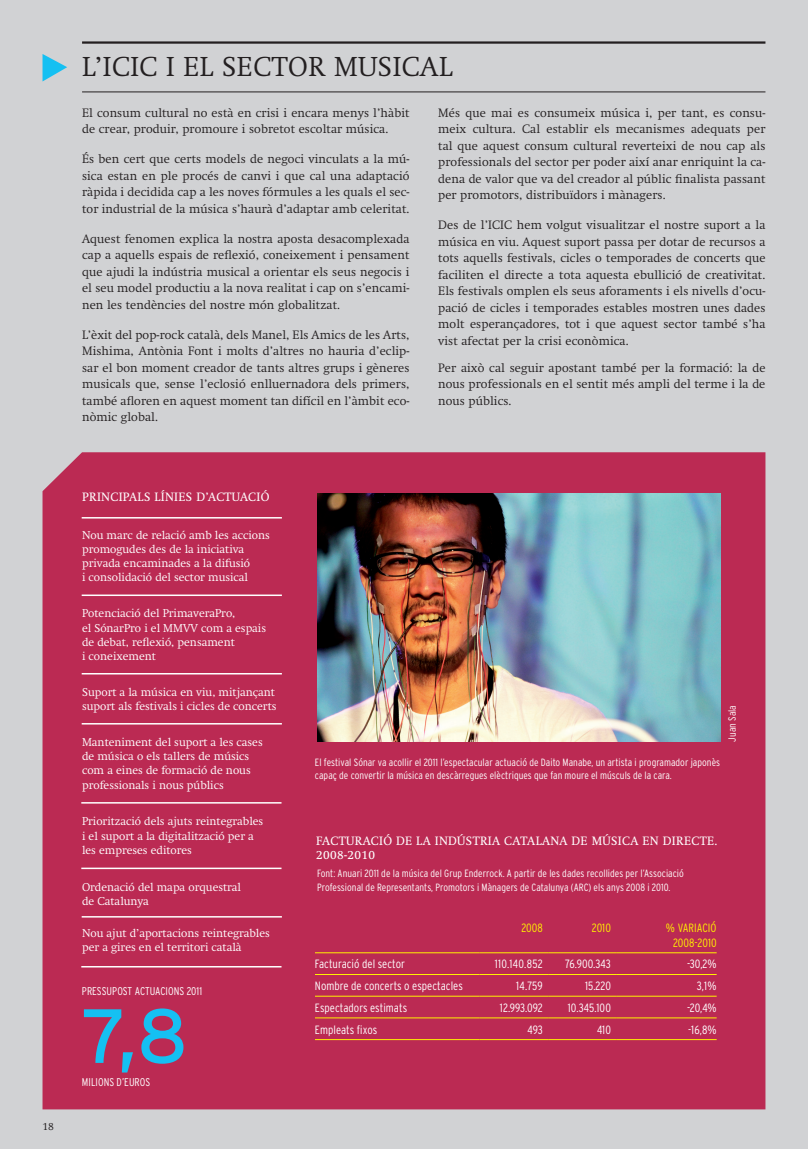
<style>
.page{position:relative;width:808px;height:1149px;background:#fff}
.page>*{position:absolute;margin:0;border:0;box-sizing:border-box;transform-origin:0 0}
.t1{font:76.5px "Interstate";color:#15c0f2}
.t2{font:300 27px "Swift";letter-spacing:.02em;color:#231f20}
.t3{font:300 12px/16.5px "Swift";letter-spacing:.01em;color:#231f20;text-align:justify}
.t4{font:300 condensed 12px "Interstate";letter-spacing:.005em;color:#fff}
.t5{font:12px/14.4px "Swift";letter-spacing:.03em;color:#fff}
.t6{font:300 condensed 12px "Interstate";letter-spacing:.005em;color:#fff101}
.t7{font:300 condensed 12px "Interstate";letter-spacing:.03em;color:#fff}
.t8{font:300 11.25px/14.2px "Swift";color:#fff}
.t9{font:300 condensed 11.25px "Interstate";color:#fff}
.t10{font:300 condensed 10.5px/13.5px "Interstate";letter-spacing:.005em;color:#fff}
.t11{font:300 10.5px "Swift";color:#231f20}
</style>
<div class="page">
<div style="left:0;top:0;width:808px;height:1148px;background:#d1d2d4"></div>
<div style="left:43px;top:452px;width:722px;height:656px;background:#bb2a53"></div>
<hr style="left:82px;top:41px;width:683px;height:3px;background:#231f20">
<hr style="left:82px;top:91px;width:683px;height:1px;background:#231f20">
<svg style="left:43px;top:54px;width:24px;height:27px"></svg>
<hr style="left:82px;top:672px;width:200px;height:2px;background:#fff">
<hr style="left:82px;top:722px;width:200px;height:2px;background:#fff">
<hr style="left:81px;top:801px;width:200px;height:2px;background:#fff">
<hr style="left:81px;top:867px;width:200px;height:1px;background:#fff">
<hr style="left:81px;top:965px;width:200px;height:2px;background:#fff">
<hr style="left:82px;top:915px;width:200px;height:2px;background:#fff">
<hr style="left:82px;top:594px;width:200px;height:2px;background:#fff">
<hr style="left:82px;top:517px;width:200px;height:1px;background:#fff">
<img style="left:317px;top:493px;width:404px;height:248px">
<hr style="left:315px;top:952px;width:165px;height:1px;background:#fff101">
<hr style="left:480px;top:952px;width:69px;height:1px;background:#fff101">
<hr style="left:549px;top:952px;width:68px;height:1px;background:#fff101">
<hr style="left:617px;top:952px;width:100px;height:1px;background:#fff101">
<hr style="left:315px;top:973px;width:165px;height:1px;background:#fff101">
<hr style="left:480px;top:973px;width:69px;height:1px;background:#fff101">
<hr style="left:549px;top:973px;width:68px;height:1px;background:#fff101">
<hr style="left:617px;top:973px;width:100px;height:1px;background:#fff101">
<hr style="left:315px;top:995px;width:165px;height:1px;background:#fff101">
<hr style="left:480px;top:995px;width:69px;height:1px;background:#fff101">
<hr style="left:549px;top:995px;width:68px;height:1px;background:#fff101">
<hr style="left:617px;top:995px;width:100px;height:1px;background:#fff101">
<hr style="left:315px;top:1017px;width:165px;height:1px;background:#fff101">
<hr style="left:480px;top:1017px;width:69px;height:1px;background:#fff101">
<hr style="left:549px;top:1017px;width:68px;height:1px;background:#fff101">
<hr style="left:617px;top:1017px;width:100px;height:1px;background:#fff101">
<hr style="left:315px;top:1038px;width:165px;height:1px;background:#fff101">
<hr style="left:480px;top:1038px;width:69px;height:1px;background:#fff101">
<hr style="left:549px;top:1038px;width:68px;height:1px;background:#fff101">
<hr style="left:617px;top:1038px;width:100px;height:1px;background:#fff101">
<p class="t11" style="left:43px;top:1120px;width:13px">18</p>
<p class="t2" style="left:82px;top:51px;width:372px">L’ICIC I EL SECTOR MUSICAL</p>
<p class="t3" style="left:82px;top:104px;width:329px">El consum cultural no està en crisi i encara menys l’hàbit de crear, produir, promoure i sobretot escoltar música.</p>
<p class="t3" style="left:82px;top:151px;width:329px">És ben cert que certs models de negoci vinculats a la mú&shy;sica estan en ple procés de canvi i que cal una adaptació ràpida i decidida cap a les noves fórmules a les quals el sec&shy;tor industrial de la música s’haurà d’adaptar amb celeritat.</p>
<p class="t3" style="left:82px;top:230px;width:329px">Aquest fenomen explica la nostra aposta desacomplexada cap a aquells espais de reflexió, coneixement i pensament que ajudi la indústria musical a orientar els seus negocis i el seu model productiu a la nova realitat i cap on s’encami&shy;nen les tendències del nostre món globalitzat.</p>
<p class="t3" style="left:82px;top:326px;width:329px">L’èxit del pop-rock català, dels Manel, Els Amics de les Arts, Mishima, Antònia Font i molts d’altres no hauria d’eclip&shy;sar el bon moment creador de tants altres grups i gèneres musicals que, sense l’eclosió enlluernadora dels primers, també afloren en aquest moment tan difícil en l’àmbit eco&shy;nòmic global.</p>
<p class="t3" style="left:438px;top:104px;width:329px">Més que mai es consumeix música i, per tant, es consu&shy;meix cultura. Cal establir els mecanismes adequats per tal que aquest consum cultural reverteixi de nou cap als professionals del sector per poder així anar enriquint la ca&shy;dena de valor que va del creador al públic finalista passant per promotors, distribuïdors i mànagers.</p>
<p class="t3" style="left:438px;top:217px;width:329px">Des de l’ICIC hem volgut visualitzar el nostre suport a la música en viu. Aquest suport passa per dotar de recursos a tots aquells festivals, cicles o temporades de concerts que faciliten el directe a tota aquesta ebullició de creativitat.<br>Els festivals omplen els seus aforaments i els nivells d’ocu&shy;pació de cicles i temporades estables mostren unes dades molt esperançadores, tot i que aquest sector també s’ha vist afectat per la crisi econòmica.</p>
<p class="t3" style="left:438px;top:359px;width:329px">Per això cal seguir apostant també per la formació: la de nous professionals en el sentit més ampli del terme i la de nous públics.</p>
<p class="t5" style="left:82px;top:489px;width:189px">PRINCIPALS LÍNIES D’ACTUACIÓ</p>
<p class="t8" style="left:82px;top:527px;width:189px">Nou marc de relació amb les accions promogudes des de la iniciativa privada encaminades a la difusió</p>
<p class="t8" style="left:82px;top:570px;width:167px">i consolidació del sector musical</p>
<p class="t8" style="left:82px;top:606px;width:155px">Potenciació del PrimaveraPro,</p>
<p class="t8" style="left:82px;top:620px;width:186px">el SónarPro i el MMVV com a espais</p>
<p class="t8" style="left:82px;top:634px;width:154px">de debat, reflexió, pensament</p>
<p class="t8" style="left:82px;top:649px;width:75px">i coneixement</p>
<p class="t8" style="left:82px;top:684px;width:196px">Suport a la música en viu, mitjançant suport als festivals i cicles de concerts</p>
<p class="t8" style="left:82px;top:734px;width:182px">Manteniment del suport a les cases de música o els tallers de músics com a eines de formació de nous professionals i nous públics</p>
<p class="t8" style="left:82px;top:814px;width:183px">Priorització dels ajuts reintegrables</p>
<p class="t8" style="left:82px;top:828px;width:173px">i el suport a la digitalització per a</p>
<p class="t8" style="left:82px;top:842px;width:111px">les empreses editores</p>
<p class="t8" style="left:82px;top:879px;width:160px">Ordenació del mapa orquestral</p>
<p class="t8" style="left:82px;top:893px;width:68px">de Catalunya</p>
<p class="t8" style="left:82px;top:925px;width:189px">Nou ajut d’aportacions reintegrables</p>
<p class="t8" style="left:82px;top:940px;width:161px">per a gires en el territori català</p>
<p class="t9" style="left:82px;top:984px;width:122px">PRESSUPOST ACTUACIONS 2011</p>
<p class="t1" style="left:82px;top:992px;width:107px">7,8</p>
<p class="t9" style="left:82px;top:1075px;width:70px">MILIONS D’EUROS</p>
<p class="t10" style="left:315px;top:754px;width:407px">El festival Sónar va acollir el 2011 l’espectacular actuació de Daito Manabe, un artista i programador japonès capaç de convertir la música en descàrregues elèctriques que fan moure el músculs de la cara.</p>
<p class="t10" style="left:725px;top:741px;width:38px;rotate:-90deg">Juan Sala</p>
<p class="t5" style="left:316px;top:833px;width:403px">FACTURACIÓ DE LA INDÚSTRIA CATALANA DE MÚSICA EN DIRECTE.<br>2008-2010</p>
<p class="t10" style="left:317px;top:865px;width:368px;line-height:14.2px">Font: Anuari 2011 de la música del Grup Enderrock. A partir de les dades recollides per l’Associació<br>Professional de Representants, Promotors i Mànagers de Catalunya (ARC) els anys 2008 i 2010.</p>
<p class="t6" style="left:521px;top:920px;width:23px">2008</p>
<p class="t6" style="left:592px;top:920px;width:21px">2010</p>
<p class="t6" style="left:666px;top:920px;width:52px">% VARIACIÓ</p>
<p class="t6" style="left:673px;top:935px;width:45px">2008-2010</p>
<p class="t4" style="left:315px;top:957px;width:91px">Facturació del sector</p>
<p class="t7" style="left:495px;top:957px;width:50px">110.140.852</p>
<p class="t4" style="left:565px;top:957px;width:47px">76.900.343</p>
<p class="t4" style="left:687px;top:957px;width:31px">-30,2%</p>
<p class="t4" style="left:315px;top:978px;width:149px">Nombre de concerts o espectacles</p>
<p class="t4" style="left:516px;top:978px;width:28px">14.759</p>
<p class="t4" style="left:585px;top:978px;width:27px">15.220</p>
<p class="t4" style="left:697px;top:978px;width:21px">3,1%</p>
<p class="t4" style="left:315px;top:1000px;width:94px">Espectadors estimats</p>
<p class="t4" style="left:500px;top:1000px;width:44px">12.993.092</p>
<p class="t4" style="left:568px;top:1000px;width:45px">10.345.100</p>
<p class="t4" style="left:687px;top:1000px;width:31px">-20,4%</p>
<p class="t4" style="left:315px;top:1022px;width:64px">Empleats fixos</p>
<p class="t4" style="left:528px;top:1022px;width:17px">493</p>
<p class="t4" style="left:597px;top:1022px;width:15px">410</p>
<p class="t4" style="left:688px;top:1022px;width:30px">-16,8%</p>
</div>
